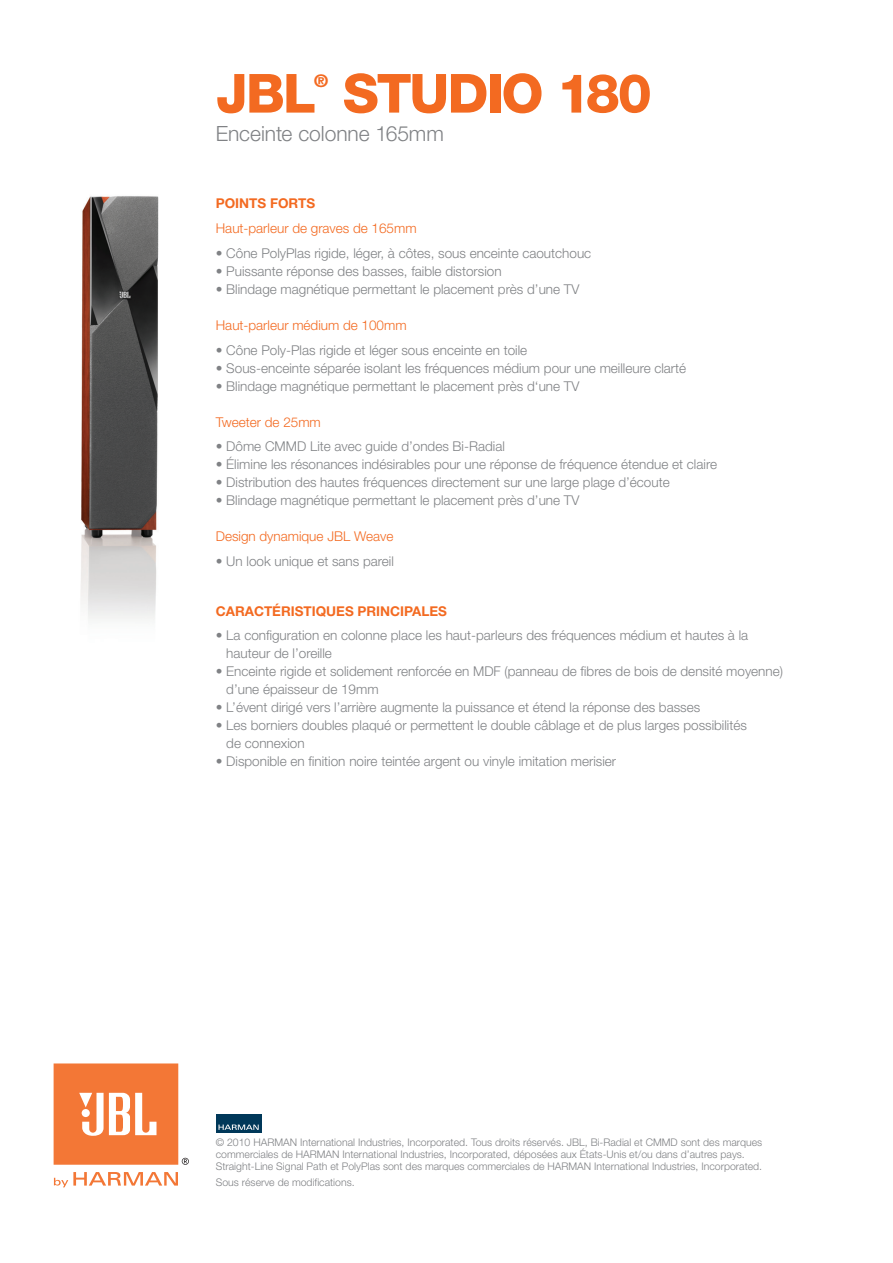
<style>
.page{position:relative;width:893px;height:1263px;background:#fff}
.page>*{position:absolute;margin:0;border:0;box-sizing:border-box;transform-origin:0 0}
.t1{font:800 54px "Helvetica Neue";letter-spacing:-.04em;color:#f36a21}
.t2{font:300 21px "Helvetica Neue";letter-spacing:-.005em;color:#808285}
.t3{font:800 17.55px "Helvetica Neue";color:#f36a21}
.t4{font:300 13.5px/18px "Helvetica Neue";color:#808285}
.t5{font:300 13.5px "Helvetica Neue";color:#f36a21}
.t6{font:700 13.5px "Helvetica Neue";color:#f36a21}
.t7{font:300 10.5px/12px "Helvetica Neue";color:#808285}
</style>
<div class="page">
<svg style="left:54px;top:1172px;width:124px;height:15px"></svg>
<svg style="left:54px;top:1063px;width:135px;height:102px"></svg>
<img style="left:81px;top:196px;width:78px;height:424px">
<div style="left:216px;top:1114px;width:45px;height:18px;background:#003859"></div>
<svg style="left:219px;top:1124px;width:40px;height:6px"></svg>
<h1 class="t1" style="left:216px;top:61px;width:102px">JBL</h1>
<p class="t3" style="left:314px;top:70px;width:16px">®</p>
<h1 class="t1" style="left:343px;top:61px;width:310px">Studio 180</h1>
<h2 class="t2" style="left:216px;top:120px;width:230px">Enceinte colonne 165mm</h2>
<p class="t6" style="left:216px;top:195px;width:101px">POINTS FORTS</p>
<p class="t5" style="left:216px;top:220px;width:202px">Haut-parleur de graves de 165mm</p>
<p class="t4" style="left:216px;top:244px;width:377px">• Cône PolyPlas rigide, léger, à côtes, sous enceinte caoutchouc</p>
<p class="t4" style="left:216px;top:262px;width:287px">• Puissante réponse des basses, faible distorsion</p>
<p class="t4" style="left:216px;top:280px;width:365px">• Blindage magnétique permettant le placement près d’une TV</p>
<p class="t5" style="left:216px;top:317px;width:192px">Haut-parleur médium de 100mm</p>
<p class="t4" style="left:216px;top:340px;width:313px">• Cône Poly-Plas rigide et léger sous enceinte en toile</p>
<p class="t4" style="left:216px;top:358px;width:472px">• Sous-enceinte séparée isolant les fréquences médium pour une meilleure clarté</p>
<p class="t4" style="left:216px;top:376px;width:365px">• Blindage magnétique permettant le placement près d‘une TV</p>
<p class="t5" style="left:216px;top:413px;width:107px">Tweeter de 25mm</p>
<p class="t4" style="left:216px;top:437px;width:291px">• Dôme CMMD Lite avec guide d’ondes Bi-Radial</p>
<p class="t4" style="left:216px;top:455px;width:503px">• Élimine les résonances indésirables pour une réponse de fréquence étendue et claire</p>
<p class="t4" style="left:216px;top:473px;width:455px">• Distribution des hautes fréquences directement sur une large plage d’écoute</p>
<p class="t4" style="left:216px;top:491px;width:365px">• Blindage magnétique permettant le placement près d’une TV</p>
<p class="t5" style="left:216px;top:528px;width:179px">Design dynamique JBL Weave</p>
<p class="t4" style="left:216px;top:552px;width:180px">• Un look unique et sans pareil</p>
<p class="t6" style="left:216px;top:602px;width:20px">CARACTÉRISTIQUES</p>
<p class="t6" style="left:358px;top:602px;width:9px">PRINCIPA</p>
<p class="t6" style="left:422px;top:602px;width:18px">LES</p>
<p class="t4" style="left:226px;top:626px;width:523px;text-indent:-11px">• La configuration en colonne place les haut-parleurs des fréquences médium et hautes à la hauteur de l’oreille</p>
<p class="t4" style="left:226px;top:662px;width:558px;text-indent:-11px">• Enceinte rigide et solidement renforcée en MDF (panneau de fibres de bois de densité moyenne) d’une épaisseur de 19mm</p>
<p class="t4" style="left:216px;top:698px;width:486px">• L’évent dirigé vers l’arrière augmente la puissance et étend la réponse des basses</p>
<p class="t4" style="left:226px;top:716px;width:522px;text-indent:-11px">• Les borniers doubles plaqué or permettent le double câblage et de plus larges possibilités de connexion</p>
<p class="t4" style="left:216px;top:752px;width:402px">• Disponible en finition noire teintée argent ou vinyle imitation merisier</p>
<p class="t7" style="left:216px;top:1136px;width:54px">© 2010 Harman</p>
<p class="t7" style="left:216px;top:1136px;width:548px;text-indent:84px">International Industries, Incorporated. Tous droits réservés. JBL, Bi-Radial et CMMD sont des marques commerciales de Harman</p>
<p class="t7" style="left:216px;top:1148px;width:530px;text-indent:127px">International Industries, Incorporated, déposées aux États-Unis et/ou dans d’autres pays.<br>Straight-Line Signal Path et PolyPlas sont des marques commerciales de Harman</p>
<p class="t7" style="left:594px;top:1160px;width:170px">International Industries, Incorporated.</p>
<p class="t7" style="left:216px;top:1176px;width:140px">Sous réserve de modifications.</p>
</div>
